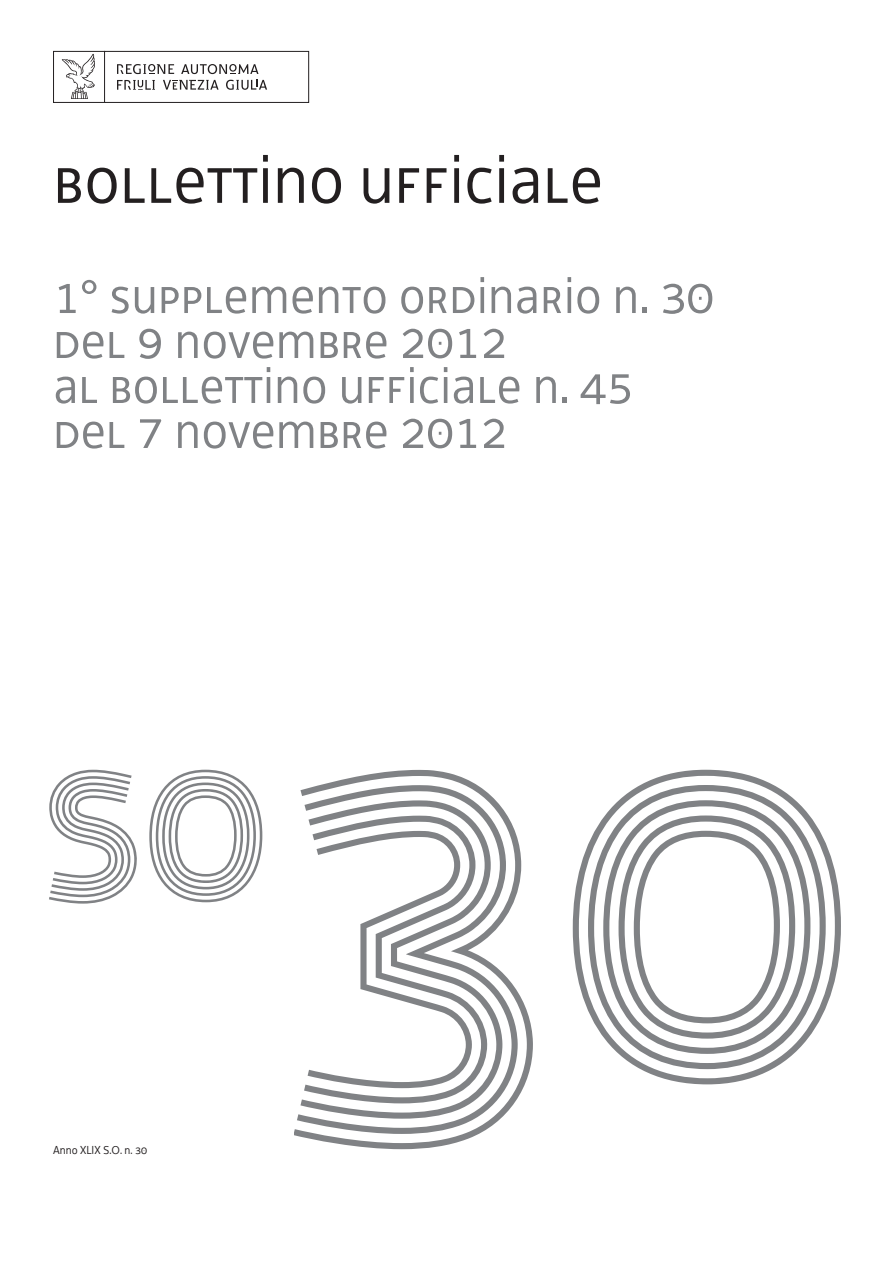
<style>
.page{position:relative;width:893px;height:1263px;background:#fff}
.page>*{position:absolute;margin:0;border:0;box-sizing:border-box;transform-origin:0 0}
.t1{font:72px "Decima UNI";color:#231f20}
.t2{font:54px/45px "Decima UNI";color:#808285}
.t3{font:12px "Decima WE";color:#231f20}
</style>
<div class="page">
<div style="left:53px;top:51px;width:52px;height:52px;border:1px solid #231f20"></div>
<div style="left:104px;top:51px;width:205px;height:52px;border:1px solid #231f20"></div>
<svg style="left:62px;top:54px;width:33px;height:45px"></svg>
<svg style="left:181px;top:64px;width:77px;height:10px"></svg>
<svg style="left:117px;top:64px;width:57px;height:10px"></svg>
<svg style="left:226px;top:80px;width:41px;height:10px"></svg>
<svg style="left:117px;top:80px;width:38px;height:10px"></svg>
<svg style="left:163px;top:80px;width:56px;height:10px"></svg>
<svg style="left:49px;top:770px;width:88px;height:134px"></svg>
<svg style="left:149px;top:769px;width:114px;height:134px"></svg>
<svg style="left:573px;top:770px;width:268px;height:314px"></svg>
<svg style="left:588px;top:785px;width:238px;height:284px"></svg>
<svg style="left:603px;top:800px;width:207px;height:254px"></svg>
<svg style="left:618px;top:815px;width:177px;height:224px"></svg>
<svg style="left:294px;top:769px;width:239px;height:381px"></svg>
<h1 class="t1" style="left:53px;top:137px;width:552px">BOLLETTINO UFFICIALE</h1>
<p class="t2" style="left:53px;top:273px;width:662px">1° sUPPLEmenTO ORDINARIO n. 30<br>DEL 9 novembre 2012<br>AL BOLLETTINO UFFICIALE N. 45<br>DEL 7 novembre 2012</p>
<p class="t3" style="left:53px;top:1142px;width:95px">Anno XLIX S.O. n. 30</p>
</div>
